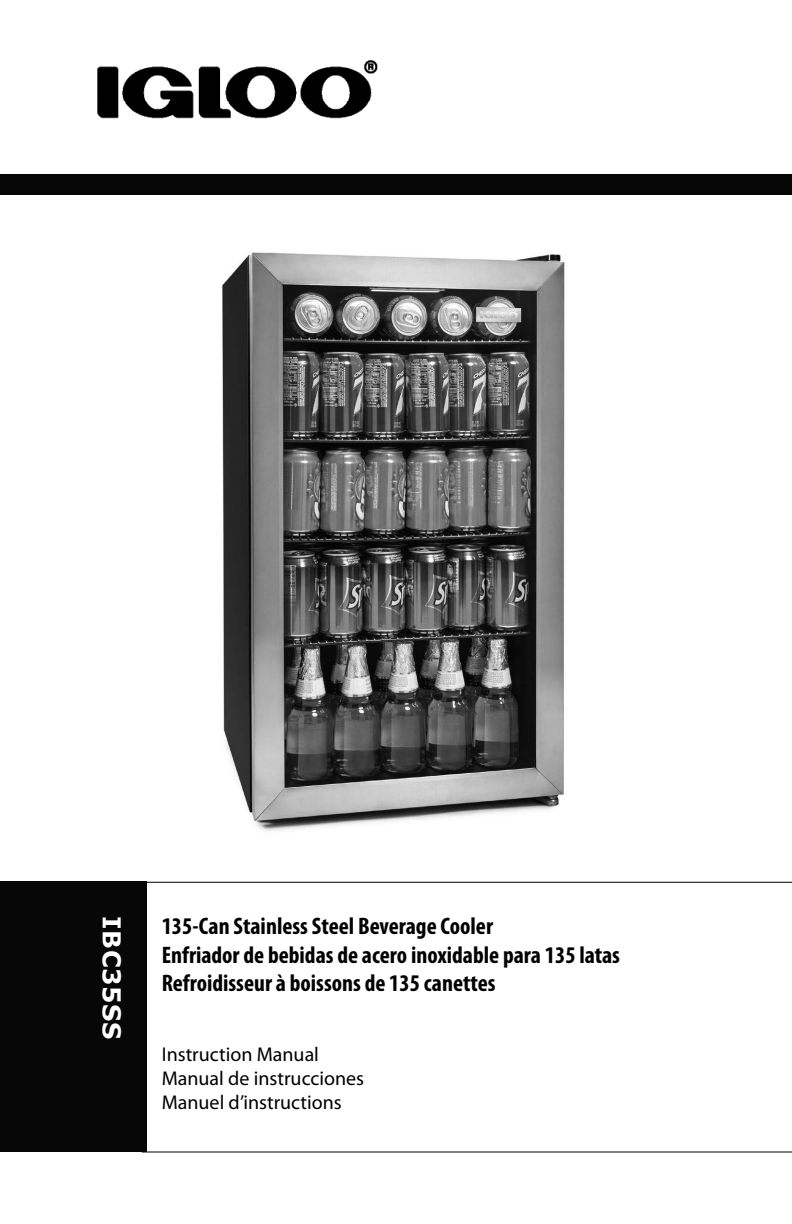
<style>
.page{position:relative;width:792px;height:1224px;background:#fff}
.page>*{position:absolute;margin:0;border:0;box-sizing:border-box;transform-origin:0 0}
.No_Style__Don_t_Use{font:700 24.4px "Verdana";letter-spacing:.03em;color:#fff}
.t1{font:700 condensed 24px "Myriad Pro";color:#000}
.t2{font:20px/24px "Myriad Pro";color:#000}
</style>
<div class="page">
<hr style="left:142px;top:882px;width:650px;height:1px;background:#000">
<hr style="left:142px;top:1152px;width:650px;height:1px;background:#000">
<div style="left:0;top:882px;width:147px;height:270px;background:#070707"></div>
<div style="left:0;top:174px;width:792px;height:20px;background:#070707"></div>
<img style="left:97px;top:60px;width:281px;height:59px">
<img style="left:222px;top:252px;width:343px;height:579px">
<p class="No_Style__Don_t_Use" style="left:129px;top:916px;width:125px;rotate:90deg">IBC35SS</p>
<p class="t1" style="left:162px;top:911px;width:333px">135-Can Stainless Steel Beverage Cooler</p>
<p class="t1" style="left:162px;top:940px;width:460px">Enfriador de bebidas de acero inoxidable para 135 latas</p>
<p class="t1" style="left:162px;top:968px;width:336px">Refroidisseur à boissons de 135 canettes</p>
<p class="t2" style="left:162px;top:1042px;width:204px">Instruction Manual<br>Manual de instrucciones</p>
<p class="t2" style="left:162px;top:1090px;width:182px">Manuel d’instructions</p>
</div>
